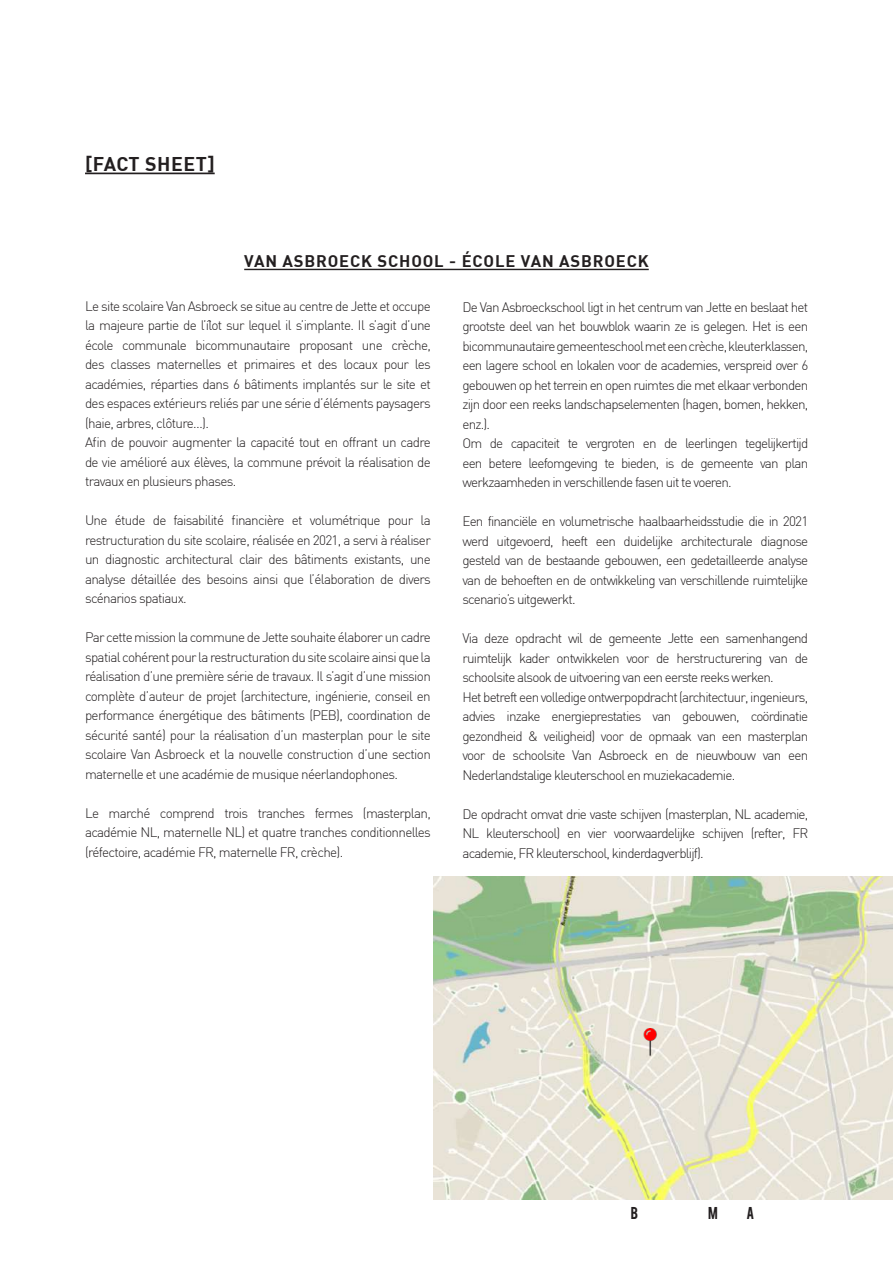
<style>
.page{position:relative;width:893px;height:1263px;background:#fff}
.page>*{position:absolute;margin:0;border:0;box-sizing:border-box;transform-origin:0 0}
.t1{font:700 19.5px "DIN";letter-spacing:.025em;color:#231f20}
.t2{font:700 16.5px "DIN";letter-spacing:.05em;color:#231f20}
.t3{font:300 13.5px/19.5px "DIN";letter-spacing:-.06em;color:#231f20;text-align:justify}
</style>
<div class="page">
<img style="left:434px;top:876px;width:459px;height:323px">
<hr style="left:85px;top:173px;width:130px;height:1px;background:#231f20">
<hr style="left:244px;top:269px;width:405px;height:1px;background:#231f20">
<img style="left:634px;top:1028px;width:31px;height:31px">
<h1 class="t1" style="left:85px;top:151px;width:131px">[FACT SHEET]</h1>
<p class="t2" style="left:244px;top:250px;width:406px">VAN ASBROECK SCHOOL - ÉCOLE VAN ASBROECK</p>
<p class="t3" style="left:85px;top:296px;width:347px;text-align:left">Le site scolaire Van Asbroeck se situe au centre de Jette et occupe la majeure partie de l’îlot sur lequel il s’implante. Il s’agit d’une école communale bicommunautaire proposant une crèche, des classes maternelles et primaires et des locaux pour les académies, réparties dans 6 bâtiments implantés sur le site et des espaces extérieurs reliés par une série d’éléments paysagers (haie, arbres, clôture…).<br>Afin de pouvoir augmenter la capacité tout en offrant un cadre de vie amélioré aux élèves, la commune prévoit la réalisation de travaux en plusieurs phases.</p>
<p class="t3" style="left:85px;top:511px;width:347px">Une étude de faisabilité financière et volumétrique pour la restructuration du site scolaire, réalisée en 2021, a servi à réaliser un diagnostic architectural clair des bâtiments existants, une analyse détaillée des besoins ainsi que l’élaboration de divers scénarios spatiaux.</p>
<p class="t3" style="left:85px;top:628px;width:347px">Par cette mission la commune de Jette souhaite élaborer un cadre spatial cohérent pour la restructuration du site scolaire ainsi que la réalisation d’une première série de travaux. Il s’agit d’une mission complète d’auteur de projet (architecture, ingénierie, conseil en performance énergétique des bâtiments (PEB), coordination de sécurité santé) pour la réalisation d’un masterplan pour le site scolaire Van Asbroeck et la nouvelle construction d’une section maternelle et une académie de musique néerlandophones.</p>
<p class="t3" style="left:85px;top:803px;width:347px">Le marché comprend trois tranches fermes (masterplan, académie NL, maternelle NL) et quatre tranches conditionnelles (réfectoire, académie FR, maternelle FR, crèche).</p>
<p class="t3" style="left:462px;top:297px;width:347px;text-align:left">De Van Asbroeckschool ligt in het centrum van Jette en beslaat het grootste deel van het bouwblok waarin ze is gelegen. Het is een bicommunautaire gemeenteschool met een crèche, kleuterklassen, een lagere school en lokalen voor de academies, verspreid over 6 gebouwen op het terrein en open ruimtes die met elkaar verbonden zijn door een reeks landschapselementen (hagen, bomen, hekken, enz.).<br>Om de capaciteit te vergroten en de leerlingen tegelijkertijd een betere leefomgeving te bieden, is de gemeente van plan werkzaamheden in verschillende fasen uit te voeren.</p>
<p class="t3" style="left:462px;top:512px;width:347px">Een financiële en volumetrische haalbaarheidsstudie die in 2021 werd uitgevoerd, heeft een duidelijke architecturale diagnose gesteld van de bestaande gebouwen, een gedetailleerde analyse van de behoeften en de ontwikkeling van verschillende ruimtelijke scenario’s uitgewerkt.</p>
<p class="t3" style="left:462px;top:629px;width:347px;text-align:left">Via deze opdracht wil de gemeente Jette een samenhangend ruimtelijk kader ontwikkelen voor de herstructurering van de schoolsite alsook de uitvoering van een eerste reeks werken.<br>Het betreft een volledige ontwerpopdracht (architectuur, ingenieurs, advies inzake energieprestaties van gebouwen, coördinatie gezondheid &amp; veiligheid) voor de opmaak van een masterplan voor de schoolsite Van Asbroeck en de nieuwbouw van een Nederlandstalige kleuterschool en muziekacademie.</p>
<p class="t3" style="left:462px;top:804px;width:347px">De opdracht omvat drie vaste schijven (masterplan, NL academie, NL kleuterschool) en vier voorwaardelijke schijven (refter, FR academie, FR kleuterschool, kinderdagverblijf).</p>
</div>
